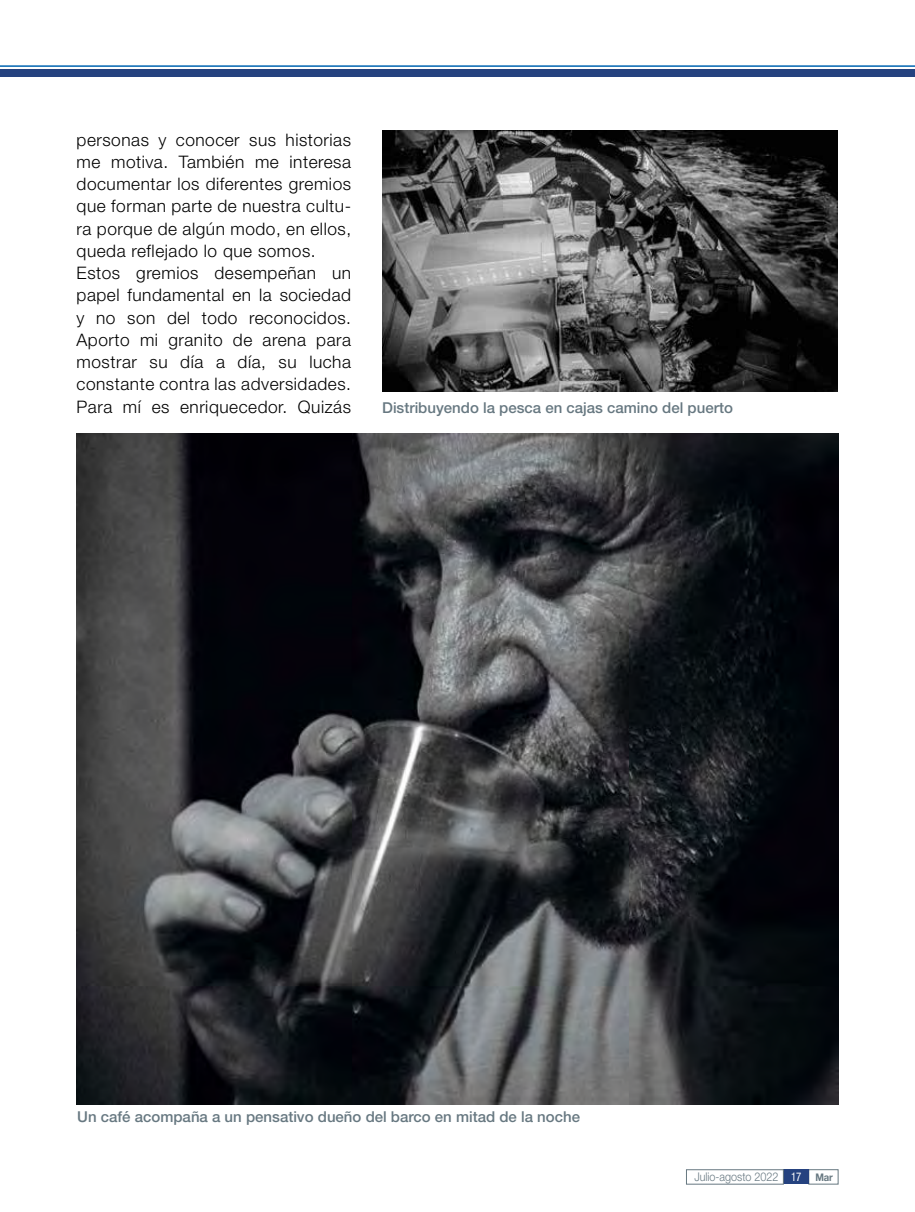
<style>
.page{position:relative;width:915px;height:1212px;background:#fff}
.page>*{position:absolute;margin:0;border:0;box-sizing:border-box;transform-origin:0 0}
.t1{font:300 17.25px/22.2px "Helvetica Neue LT Std";letter-spacing:.03em;color:#000}
.t2{font:500 15px "Helvetica Neue LT Std";color:#677881}
.t3{font:300 12px "Helvetica Neue LT Std";color:#677881;scale:.9 1}
.s1{font-weight:400;font-stretch:condensed;color:#fff}
.s2{font-weight:700;font-size:10.5px}
</style>
<div class="page">
<div style="left:808px;top:1169px;width:30px;height:15px;border:1px solid #677881"></div>
<div style="left:783px;top:1169px;width:25px;height:15px;background:#25427f"></div>
<hr style="left:0;top:65px;width:914px;height:2px;background:#0065b1">
<div style="left:0;top:69px;width:914px;height:7px;background:#25427f"></div>
<div style="left:686px;top:1169px;width:97px;height:15px;border:1px solid #677881"></div>
<img style="left:382px;top:130px;width:454px;height:261px">
<img style="left:77px;top:433px;width:761px;height:671px">
<p class="t1" style="left:77px;top:128px;width:276px">personas y conocer sus historias me motiva. También me interesa documentar los diferentes gremios que forman parte de nuestra cultu&shy;ra porque de algún modo, en ellos, queda reflejado lo que somos.<br>Estos gremios desempeñan un papel fundamental en la sociedad y no son del todo reconocidos.<br>Aporto mi granito de arena para mostrar su día a día, su lucha constante contra las adversidades.<br>Para mí es enriquecedor. Quizás</p>
<p class="t2" style="left:382px;top:398px;width:352px">Distribuyendo la pesca en cajas camino del puerto</p>
<p class="t2" style="left:77px;top:1108px;width:504px">Un café acompaña a un pensativo dueño del barco en mitad de la noche</p>
<p class="t3" style="left:694px;top:1170px;width:155px">Julio-agosto 2022 <span class="s1">17</span> <span class="s2">Mar</span></p>
</div>
